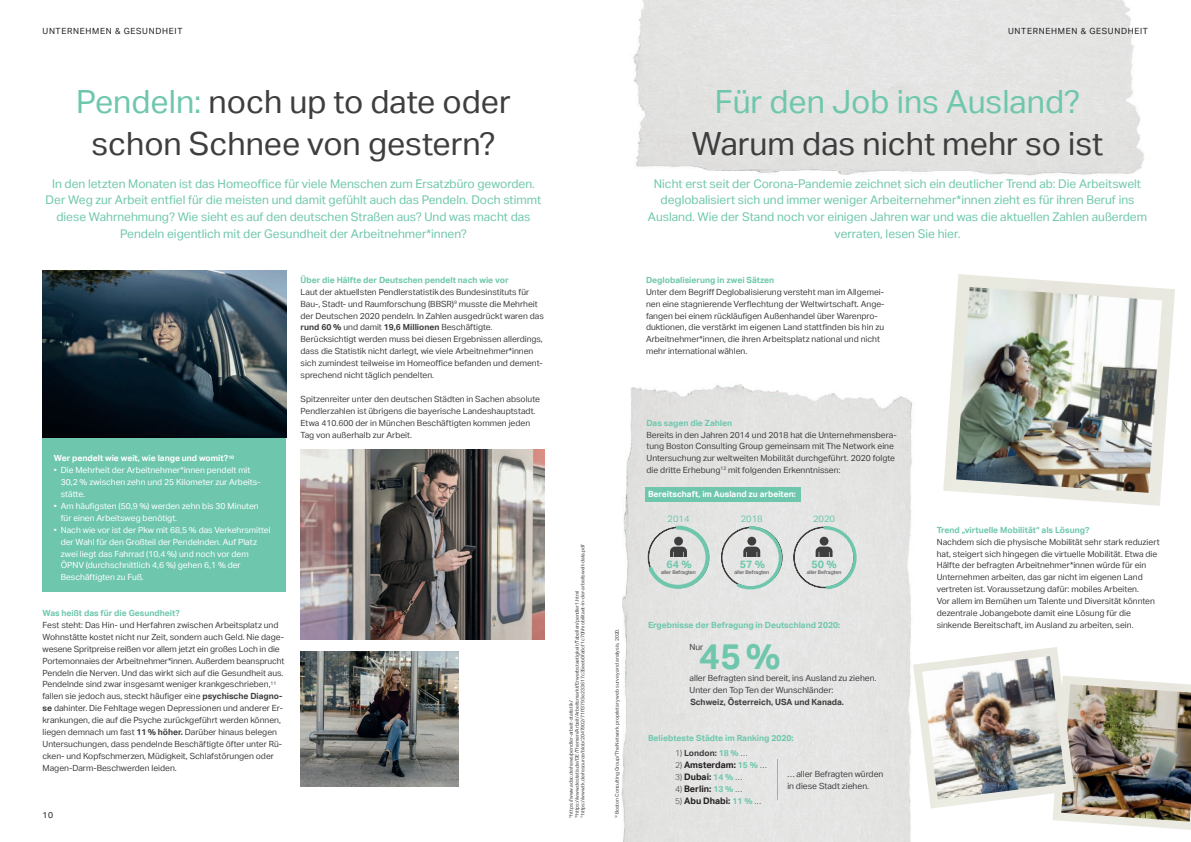
<style>
.page{position:relative;width:1191px;height:842px;background:#fff}
.page>*{position:absolute;margin:0;border:0;box-sizing:border-box;transform-origin:0 0}
.t1{font:700 35.8px "Aktiv Grotesk";color:#6ec7ad}
.t2{font:32px/42px "Aktiv Grotesk";color:#3e3e3f;text-align:center}
.t3{font:32px "Aktiv Grotesk";color:#6ec7ad}
.t4{font:12px/16.8px "Aktiv Grotesk";color:#6ec7ad;text-align:center}
.t5{font:700 10.6px "Aktiv Grotesk";color:#6ec7ad}
.t6{font:9.3px "Aktiv Grotesk";color:#6ec7ad}
.t7{font:700 9px "Aktiv Grotesk";color:#231f20}
.t8{font:8.5px/11.9px "Aktiv Grotesk";color:#3e3e3f}
.t9{font:8.5px/11.9px "Aktiv Grotesk";color:#fff}
.t10{font:700 8.5px "Aktiv Grotesk";color:#6ec7ad}
.t11{font:700 8.5px "Aktiv Grotesk";color:#fff}
.t12{font:8.5px "Aktiv Grotesk";letter-spacing:.08em;color:#231f20}
.t13{font:700 8.5px "Aktiv Grotesk";color:#3e3e3f}
.t14{font:5.2px "Aktiv Grotesk";color:#3e3e3f}
.t15{font:5px/5.9px "Aktiv Grotesk";color:#3e3e3f}
.s1{color:#6ec7ad}
.s2{font-weight:700}
.s3{font-weight:300}
.s4{font-weight:300;font-size:8.5px;color:#3e3e3f}
.s5{font-size:8.5px;color:#6ec7ad}
</style>
<div class="page">
<img style="left:621px;top:384px;width:311px;height:458px">
<div style="left:645px;top:487px;width:155px;height:14px;background:#6ec7ad"></div>
<div style="left:43px;top:437px;width:243px;height:155px;background:#6ec7ad"></div>
<img style="left:43px;top:271px;width:243px;height:166px">
<img style="left:300px;top:449px;width:244px;height:191px">
<img style="left:300px;top:652px;width:158px;height:135px">
<svg style="left:721px;top:524px;width:63px;height:67px;background:#ccd4d1"></svg>
<svg style="left:793px;top:524px;width:65px;height:67px;background:#cdd4d2"></svg>
<svg style="left:645px;top:524px;width:66px;height:67px;background:#c9d4d0"></svg>
<hr style="left:777px;top:759px;width:1px;height:41px;background:#6ec7ad">
<img style="left:943px;top:274px;width:232px;height:232px">
<img style="left:956px;top:287px;width:206px;height:206px">
<img style="left:1061px;top:684px;width:130px;height:138px">
<img style="left:913px;top:647px;width:161px;height:161px">
<img style="left:922px;top:656px;width:143px;height:143px">
<p class="t12" style="left:43px;top:26px;width:141px">UNTERNEHMEN &amp; GESUNDHEIT</p>
<p class="t12" style="left:1008px;top:26px;width:141px">UNTERNEHMEN &amp; GESUNDHEIT</p>
<h2 class="t2" style="left:76px;top:80px;width:436px"><span class="s1">Pendeln:</span> noch up to date oder schon Schnee von gestern?</h2>
<h2 class="t3" style="left:715px;top:83px;width:367px">Für den Job ins Ausland?</h2>
<h2 class="t2" style="left:692px;top:122px;width:413px">Warum das nicht mehr so ist</h2>
<p class="t4" style="left:46px;top:175px;width:497px">In den letzten Monaten ist das Homeoffice für viele Menschen zum Ersatzbüro geworden.<br>Der Weg zur Arbeit entfiel für die meisten und damit gefühlt auch das Pendeln. Doch stimmt diese Wahrnehmung? Wie sieht es auf den deutschen Straßen aus? Und was macht das Pendeln eigentlich mit der Gesundheit der Arbeitnehmer*innen?</p>
<p class="t4" style="left:648px;top:175px;width:500px">Nicht erst seit der Corona-Pandemie zeichnet sich ein deutlicher Trend ab: Die Arbeitswelt deglobalisiert sich und immer weniger Arbeiternehmer*innen zieht es für ihren Beruf ins Ausland. Wie der Stand noch vor einigen Jahren war und was die aktuellen Zahlen außerdem verraten, lesen Sie hier.</p>
<p class="t10" style="left:300px;top:275px;width:209px">Über die Hälfte der Deutschen pendelt nach wie vor</p>
<p class="t8" style="left:300px;top:286px;width:245px">Laut der aktuellsten Pendlerstatistikdes Bundesinstituts für Bau-, Stadt- und Raumforschung (BBSR)<sup>9</sup> musste die Mehrheit der Deutschen 2020 pendeln. In Zahlen ausgedrückt waren das <span class="s2">rund 60 %</span> und damit <span class="s2">19,6 Millionen</span> Beschäftigte.<br>Berücksichtigt werden muss bei diesen Ergebnissen allerdings, dass die Statistik nicht darlegt, wie viele Arbeitnehmer*innen sich zumindest teilweise im Homeoffice befanden und dement&shy;sprechend nicht täglich pendelten.</p>
<p class="t8" style="left:300px;top:393px;width:241px">Spitzenreiter unter den deutschen Städten in Sachen absolute Pendlerzahlen ist übrigens die bayerische Landeshauptstadt.<br>Etwa 410.600 der in München Beschäftigten kommen jeden Tag von außerhalb zur Arbeit.</p>
<p class="t10" style="left:646px;top:275px;width:130px">Deglobalisierung in zwei Sätzen</p>
<p class="t8" style="left:646px;top:286px;width:240px">Unter dem Begriff Deglobalisierung versteht man im Allgemei&shy;nen eine stagnierende Verflechtung der Weltwirtschaft. Ange&shy;fangen bei einem rückläufigen Außenhandel über Warenpro&shy;duktionen, die verstärkt im eigenen Land stattfinden bis hin zu Arbeitnehmer*innen, die ihren Arbeitsplatz national und nicht mehr international wählen.</p>
<p class="t10" style="left:646px;top:417px;width:87px">Das sagen die Zahlen</p>
<p class="t8" style="left:646px;top:428px;width:252px">Bereits in den Jahren 2014 und 2018 hat die Unternehmensbera&shy;tung Boston Consulting Group gemeinsam mit The Network eine Untersuchung zur weltweiten Mobilität durchgeführt. 2020 folgte die dritte Erhebung<sup>12</sup> mit folgenden Erkenntnissen:</p>
<p class="t11" style="left:54px;top:453px;width:182px">Wer pendelt wie weit, wie lange und womit?<sup>10</sup></p>
<p class="t9" style="left:61px;top:464px;width:201px;text-indent:-7px">• Die Mehrheit der Arbeitnehmer*innen pendelt mit<br>30,2 % zwischen zehn und 25 Kilometer zur Arbeits&shy;stätte.</p>
<p class="t9" style="left:61px;top:500px;width:199px;text-indent:-7px">• Am häufigsten (50,9 %) werden zehn bis 30 Minuten für einen Arbeitsweg benötigt.</p>
<p class="t9" style="left:61px;top:524px;width:211px;text-indent:-7px">• Nach wie vor ist der Pkw mit 68,5 % das Verkehrsmittel der Wahl für den Großteil der Pendelnden. Auf Platz zwei liegt das Fahrrad (10,4 %) und noch vor dem ÖPNV (durchschnittlich 4,6 %) gehen 6,1 % der Beschäftigten zu Fuß.</p>
<p class="t11" style="left:648px;top:489px;width:149px">Bereitschaft, im Ausland zu arbeiten:</p>
<p class="t6" style="left:667px;top:513px;width:24px">2014</p>
<p class="t6" style="left:741px;top:513px;width:24px">2018</p>
<p class="t6" style="left:813px;top:513px;width:24px">2020</p>
<p class="t10" style="left:936px;top:524px;width:154px">Trend „virtuelle Mobilität“ als Lösung?</p>
<p class="t8" style="left:936px;top:536px;width:224px">Nachdem sich die physische Mobilität sehr stark reduziert hat, steigert sich hingegen die virtuelle Mobilität. Etwa die Hälfte der befragten Arbeitnehmer*innen würde für ein Unternehmen arbeiten, das gar nicht im eigenen Land vertreten ist. Voraussetzung dafür: mobiles Arbeiten.<br>Vor allem im Bemühen um Talente und Diversität könnten dezentrale Jobangebote damit eine Lösung für die sinkende Bereitschaft, im Ausland zu arbeiten, sein.</p>
<p class="t15" style="left:568px;top:818px;width:276px;rotate:-90deg"><sup>9</sup> https://www.adac.de/news/pendler-arbeit-statistik/<br><sup>10</sup>https://www.destatis.de/DE/Themen/Arbeit/Arbeitsmarkt/Erwerbstaetigkeit/Tabellen/pendler1.html<br><sup>11</sup>https://www.tk.de/resource/blob/2047902/71ff3793e233617c35eeb0fa6cf1c70f/mobilitaet-in-der-arbeitswelt-data.pdf</p>
<p class="t5" style="left:666px;top:558px;width:27px">64 %</p>
<p class="t5" style="left:740px;top:558px;width:27px">57 %</p>
<p class="t5" style="left:811px;top:558px;width:27px">50 %</p>
<p class="t14" style="left:661px;top:569px;width:36px">aller Befragten</p>
<p class="t14" style="left:734px;top:569px;width:36px">aller Befragten</p>
<p class="t14" style="left:806px;top:569px;width:36px">aller Befragten</p>
<p class="t10" style="left:43px;top:608px;width:139px">Was heißt das für die Gesundheit?</p>
<p class="t8" style="left:43px;top:619px;width:243px">Fest steht: Das Hin- und Herfahren zwischen Arbeitsplatz und Wohnstätte kostet nicht nur Zeit, sondern auch Geld. Nie dage&shy;wesene Spritpreise reißen vor allem jetzt ein großes Loch in die Portemonnaies der Arbeitnehmer*innen. Außerdem beansprucht Pendeln die Nerven. Und das wirkt sich auf die Gesundheit aus.<br>Pendelnde sind zwar insgesamt weniger krankgeschrieben,<sup>11 </sup>fallen sie jedoch aus, steckt häufiger eine <span class="s2">psychische Diagno&shy;se</span> dahinter. Die Fehltage wegen Depressionen und anderer Er&shy;krankungen, die auf die Psyche zurückgeführt werden können, liegen demnach um fast <span class="s2">11 % höher.</span> Darüber hinaus belegen Untersuchungen, dass pendelnde Beschäftigte öfter unter Rü&shy;cken- und Kopfschmerzen, Müdigkeit, Schlafstörungen oder Magen-Darm-Beschwerden leiden.</p>
<p class="t10" style="left:648px;top:620px;width:194px">Ergebnisse der Befragung in Deutschland 2020:</p>
<p class="t15" style="left:614px;top:818px;width:191px;rotate:-90deg"><sup>12</sup> Boston Consulting Group/The Network proprietary web survey and analysis, 2020.</p>
<p class="t8" style="left:689px;top:641px;width:15px">Nur</p>
<p class="t8" style="left:689px;top:672px;width:188px">aller Befragten sind bereit, ins Ausland zu ziehen.<br>Unter den Top Ten der Wunschländer:</p>
<h1 class="t1" style="left:699px;top:634px;width:83px">45 %</h1>
<p class="t13" style="left:690px;top:696px;width:155px">Schweiz, Österreich, USA und Kanada.</p>
<p class="t10" style="left:648px;top:733px;width:147px">Beliebteste Städte im Ranking 2020:</p>
<p class="t13" style="left:675px;top:747px;width:74px"><span class="s3">1)</span> London: <span class="s1">18 %</span> <span class="s3">…</span></p>
<p class="t7" style="left:675px;top:759px;width:93px"><span class="s4">2)</span> Amsterdam: <span class="s5">15 %</span> <span class="s4">…</span></p>
<p class="t7" style="left:675px;top:771px;width:69px"><span class="s4">3)</span> Dubai: <span class="s5">14 %</span> <span class="s4">…</span></p>
<p class="t7" style="left:675px;top:783px;width:69px"><span class="s4">4)</span> Berlin: <span class="s5">13 %</span> <span class="s4">…</span></p>
<p class="t7" style="left:675px;top:795px;width:88px"><span class="s4">5)</span> Abu Dhabi: <span class="s5">11 %</span> <span class="s4">…</span></p>
<p class="t8" style="left:787px;top:768px;width:97px">… aller Befragten würden in diese Stadt ziehen.</p>
<p class="t12" style="left:43px;top:810px;width:12px">10</p>
<p class="t12" style="left:1137px;top:810px;width:12px">11</p>
</div>
